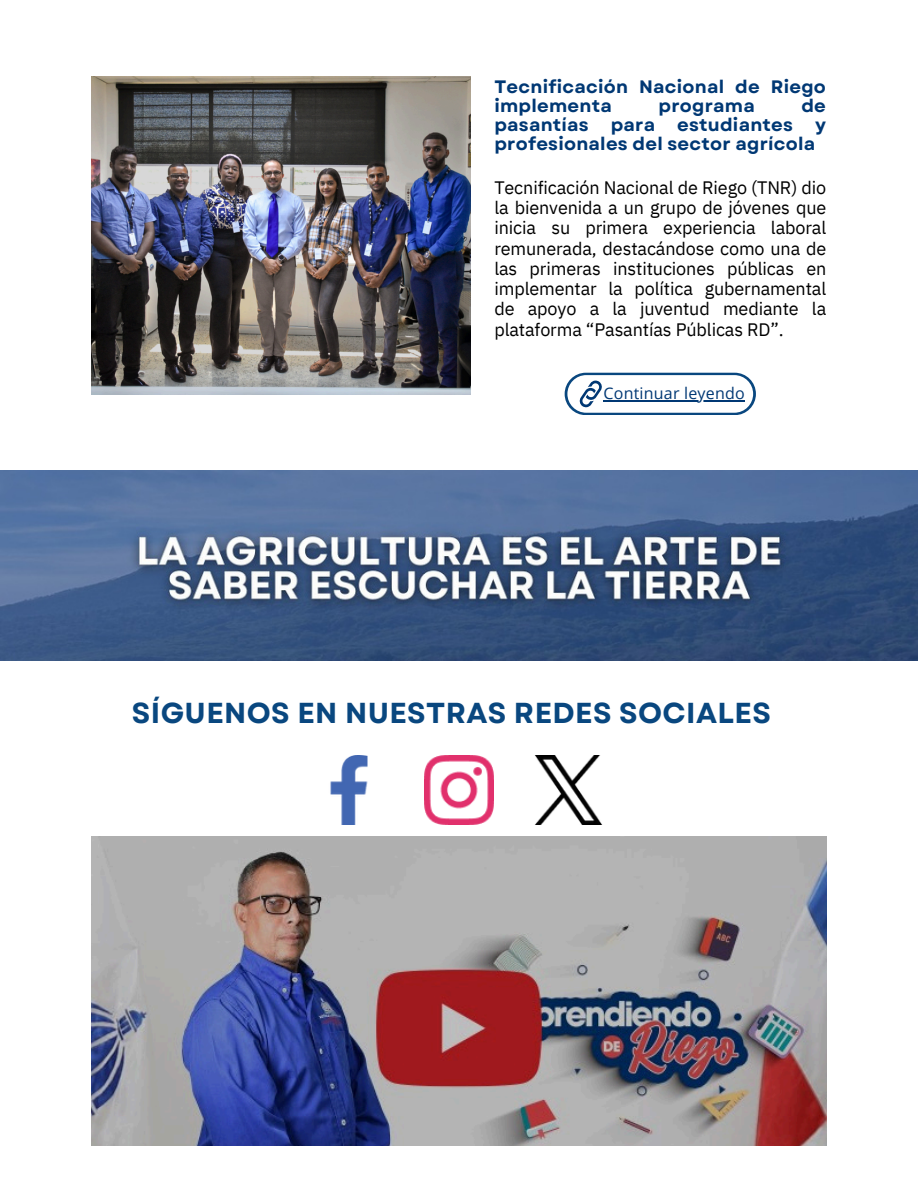
<style>
.page{position:relative;width:918px;height:1188px;background:#fff}
.page>*{position:absolute;margin:0;border:0;box-sizing:border-box;transform-origin:0 0}
.t1{font:700 28.8px "Garet";letter-spacing:.015em;color:#09477f}
.t2{font:18px/20.2px "IBM Plex Sans";letter-spacing:-.005em;color:#000;text-align:justify}
.t3{font:700 18px/19.2px "Garet";letter-spacing:.015em;color:#003874}
.t4{font:16.05px "Open Sans";letter-spacing:.015em;color:#003874}
</style>
<div class="page">
<div style="left:565px;top:373px;width:191px;height:42px;background:#09477f;border-radius:21px"></div>
<div style="left:567px;top:375px;width:186px;height:38px;background:#fff;border-radius:19px"></div>
<svg style="left:579px;top:381px;width:23px;height:26px"></svg>
<hr style="left:603px;top:400px;width:142px;height:1px;background:#003874">
<img style="left:330px;top:756px;width:38px;height:69px">
<img style="left:425px;top:756px;width:69px;height:69px">
<img style="left:535px;top:756px;width:68px;height:69px">
<img style="left:92px;top:77px;width:379px;height:317px">
<img style="left:0;top:470px;width:918px;height:190px">
<img style="left:92px;top:837px;width:734px;height:309px">
<p class="t3" style="left:494px;top:77px;width:333px">Tecnificación Nacional de Riego implementa</p>
<p class="t3" style="left:494px;top:96px;width:333px;text-align:justify;text-indent:307px">de pasantías para estudiantes y profesionales del sector agrícola</p>
<p class="t2" style="left:494px;top:177px;width:333px">Tecnificación Nacional de Riego (TNR) dio la bienvenida a un grupo de jóvenes que inicia su primera experiencia laboral remunerada, destacándose como una de las primeras instituciones públicas en implementar la política gubernamental de apoyo a la juventud mediante la plataforma “Pasantías Públicas RD”.</p>
<p class="t3" style="left:658px;top:96px;width:98px">programa</p>
<p class="t4" style="left:603px;top:382px;width:143px">Continuar leyendo</p>
<h1 class="t1" style="left:132px;top:692px;width:640px">SÍGUENOS EN NUESTRAS REDES SOCIALES</h1>
</div>
